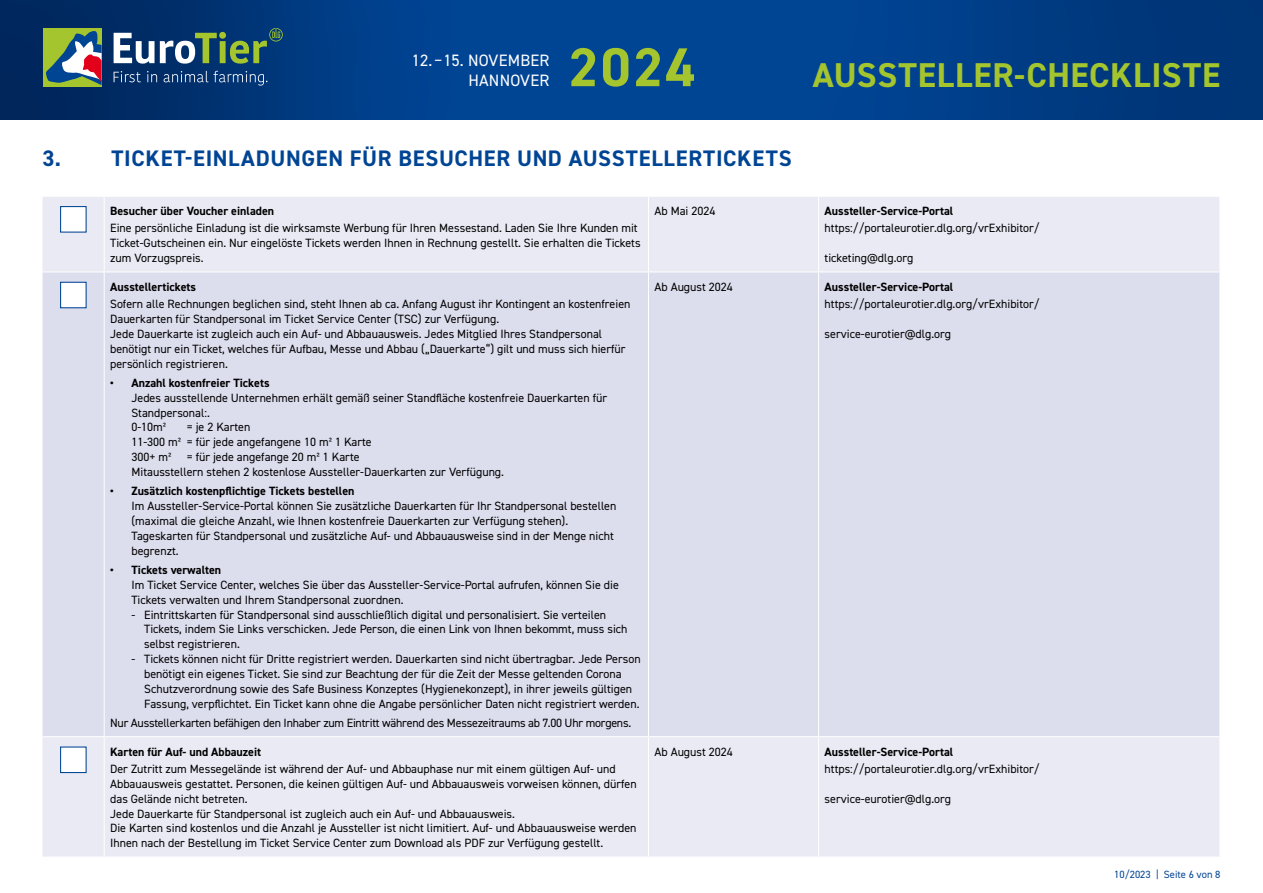
<style>
.page{position:relative;width:1263px;height:893px;background:#fff}
.page>*{position:absolute;margin:0;border:0;box-sizing:border-box;transform-origin:0 0}
.t1{font:700 54.75px "DIN2014";color:#a4c52d}
.t2{font:700 34.5px "DIN2014";letter-spacing:.025em;color:#a4c52d}
.Ü{font:700 22.5px "DIN2014";letter-spacing:.03em;color:#004494}
.t3{font:16.5px/19.5px "DIN2014";letter-spacing:.01em;color:#fff;text-align:right}
.fliesstabelle{font:12px/14.9px "DIN2014";color:#000}
.Ü_Tabelle{font:700 12px "DIN2014";color:#000}
.fliesstabelle-2{font:12px "DIN2014";letter-spacing:-.02em;color:#000}
.t4{font:10.5px "DIN2014";color:#004494}
</style>
<div class="page">
<img style="left:0;top:0;width:1263px;height:119px">
<div style="left:43px;top:28px;width:59px;height:59px;background:#a4c52d"></div>
<svg style="left:46px;top:31px;width:56px;height:54px"></svg>
<svg style="left:114px;top:28px;width:169px;height:36px"></svg>
<svg style="left:114px;top:71px;width:27px;height:11px"></svg>
<svg style="left:147px;top:71px;width:10px;height:11px"></svg>
<svg style="left:164px;top:71px;width:103px;height:15px;background:#244f84"></svg>
<div style="left:43px;top:197px;width:1176px;height:659px;background:#e9eaf4"></div>
<div style="left:43px;top:272px;width:1176px;height:464px;background:#dcdded"></div>
<hr style="left:104px;top:197px;width:1px;height:74px;background:#fff">
<hr style="left:648px;top:197px;width:1px;height:74px;background:#fff">
<hr style="left:818px;top:197px;width:1px;height:74px;background:#fff">
<hr style="left:104px;top:272px;width:1px;height:464px;background:#fff">
<hr style="left:648px;top:272px;width:1px;height:464px;background:#fff">
<hr style="left:818px;top:272px;width:1px;height:464px;background:#fff">
<hr style="left:43px;top:736px;width:61px;height:1px;background:#fff">
<hr style="left:104px;top:736px;width:544px;height:1px;background:#fff">
<hr style="left:104px;top:737px;width:1px;height:119px;background:#fff">
<hr style="left:648px;top:736px;width:171px;height:1px;background:#fff">
<hr style="left:648px;top:737px;width:1px;height:119px;background:#fff">
<hr style="left:819px;top:736px;width:400px;height:1px;background:#fff">
<hr style="left:818px;top:737px;width:1px;height:119px;background:#fff">
<hr style="left:43px;top:271px;width:61px;height:1px;background:#fff">
<hr style="left:104px;top:271px;width:544px;height:1px;background:#fff">
<hr style="left:648px;top:271px;width:171px;height:1px;background:#fff">
<hr style="left:819px;top:271px;width:400px;height:1px;background:#fff">
<div style="left:60px;top:206px;width:27px;height:27px;background:#fff;border:1px solid #004494"></div>
<div style="left:60px;top:282px;width:27px;height:26px;background:#fff;border:1px solid #004494"></div>
<div style="left:60px;top:746px;width:27px;height:27px;background:#fff;border:1px solid #004494"></div>
<h3 class="t3" style="left:412px;top:50px;width:139px">12.–15. NOVEMBER<br>HANNOVER</h3>
<h1 class="t1" style="left:569px;top:31px;width:128px">2024</h1>
<h2 class="t2" style="left:813px;top:52px;width:409px">AUSSTELLER-CHECKLISTE</h2>
<p class="Ü" style="left:43px;top:144px;width:751px">3. TICKET-EINLADUNGEN FÜR BESUCHER UND AUSSTELLERTICKETS</p>
<p class="Ü_Tabelle" style="left:110px;top:203px;width:165px">Besucher über Voucher einladen</p>
<p class="fliesstabelle" style="left:110px;top:221px;width:532px">Eine persönliche Einladung ist die wirksamste Werbung für Ihren Messestand. Laden Sie Ihre Kunden mit<br>Ticket-Gutscheinen ein. Nur eingelöste Tickets werden Ihnen in Rechnung gestellt. Sie erhalten die Tickets zum Vorzugspreis.</p>
<p class="Ü_Tabelle" style="left:110px;top:279px;width:87px">Ausstellertickets</p>
<p class="fliesstabelle" style="left:110px;top:296px;width:522px">Sofern alle Rechnungen beglichen sind, steht Ihnen ab ca. Anfang August ihr Kontingent an kostenfreien<br>Dauerkarten für Standpersonal im Ticket Service Center (TSC) zur Verfügung.</p>
<p class="fliesstabelle" style="left:110px;top:326px;width:517px">Jede Dauerkarte ist zugleich auch ein Auf- und Abbauausweis. Jedes Mitglied Ihres Standpersonal benötigt nur ein Ticket, welches für Aufbau, Messe und Abbau („Dauerkarte“) gilt und muss sich hierfür persönlich registrieren.</p>
<p class="Ü_Tabelle" style="left:110px;top:375px;width:161px">• Anzahl kostenfreier Tickets</p>
<p class="fliesstabelle" style="left:131px;top:390px;width:477px">Jedes ausstellende Unternehmen erhält gemäß seiner Standfläche kostenfreie Dauerkarten für<br>Standpersonal:.</p>
<p class="fliesstabelle" style="left:131px;top:420px;width:36px">0-10m²</p>
<p class="fliesstabelle" style="left:187px;top:420px;width:65px">= je 2 Karten</p>
<p class="fliesstabelle" style="left:131px;top:434px;width:242px">11-300 m² = für jede angefangene 10 m² 1 Karte</p>
<p class="fliesstabelle" style="left:131px;top:449px;width:41px">300+ m²</p>
<p class="fliesstabelle" style="left:187px;top:449px;width:174px">= für jede angefange 20 m² 1 Karte</p>
<p class="fliesstabelle" style="left:131px;top:464px;width:374px">Mitausstellern stehen 2 kostenlose Aussteller-Dauerkarten zur Verfügung.</p>
<p class="Ü_Tabelle" style="left:110px;top:483px;width:246px">• Zusätzlich kostenpflichtige Tickets bestellen</p>
<p class="fliesstabelle" style="left:131px;top:498px;width:486px">Im Aussteller-Service-Portal können Sie zusätzliche Dauerkarten für Ihr Standpersonal bestellen (maximal die gleiche Anzahl, wie Ihnen kostenfreie Dauerkarten zur Verfügung stehen).</p>
<p class="fliesstabelle" style="left:131px;top:528px;width:484px">Tageskarten für Standpersonal und zusätzliche Auf- und Abbauausweise sind in der Menge nicht begrenzt.</p>
<p class="Ü_Tabelle" style="left:110px;top:562px;width:113px">• Tickets verwalten</p>
<p class="fliesstabelle" style="left:131px;top:577px;width:489px">Im Ticket Service Center, welches Sie über das Aussteller-Service-Portal aufrufen, können Sie die<br>Tickets verwalten und Ihrem Standpersonal zuordnen.</p>
<p class="fliesstabelle" style="left:144px;top:607px;width:485px;text-indent:-13px">- Eintrittskarten für Standpersonal sind ausschließlich digital und personalisiert. Sie verteilen<br>Tickets, indem Sie Links verschicken. Jede Person, die einen Link von Ihnen bekommt, muss sich selbst registrieren.</p>
<p class="fliesstabelle" style="left:144px;top:651px;width:498px;text-indent:-13px">- Tickets können nicht für Dritte registriert werden. Dauerkarten sind nicht übertragbar. Jede Person benötigt ein eigenes Ticket. Sie sind zur Beachtung der für die Zeit der Messe geltenden Corona Schutzverordnung sowie des Safe Business Konzeptes (Hygienekonzept), in ihrer jeweils gültigen Fassung, verpflichtet. Ein Ticket kann ohne die Angabe persönlicher Daten nicht registriert werden.</p>
<p class="fliesstabelle-2" style="left:110px;top:715px;width:522px">Nur Ausstellerkarten befähigen den Inhaber zum Eintritt während des Messezeitraums ab 7.00 Uhr morgens.</p>
<p class="Ü_Tabelle" style="left:110px;top:744px;width:153px">Karten für Auf- und Abbauzeit</p>
<p class="fliesstabelle" style="left:110px;top:761px;width:528px">Der Zutritt zum Messegelände ist während der Auf- und Abbauphase nur mit einem gültigen Auf- und<br>Abbauausweis gestattet. Personen, die keinen gültigen Auf- und Abbauausweis vorweisen können, dürfen das Gelände nicht betreten.</p>
<p class="fliesstabelle" style="left:110px;top:806px;width:406px">Jede Dauerkarte für Standpersonal ist zugleich auch ein Auf- und Abbauausweis.</p>
<p class="fliesstabelle" style="left:110px;top:821px;width:528px">Die Karten sind kostenlos und die Anzahl je Aussteller ist nicht limitiert. Auf- und Abbauausweise werden<br>Ihnen nach der Bestellung im Ticket Service Center zum Download als PDF zur Verfügung gestellt.</p>
<p class="fliesstabelle" style="left:654px;top:204px;width:63px">Ab Mai 2024</p>
<p class="Ü_Tabelle" style="left:825px;top:203px;width:130px">Aussteller-Service-Portal</p>
<p class="fliesstabelle" style="left:825px;top:221px;width:217px">https://portaleurotier.dlg.org/vrExhibitor/</p>
<p class="fliesstabelle" style="left:825px;top:250px;width:90px">ticketing@dlg.org</p>
<p class="fliesstabelle" style="left:654px;top:279px;width:80px">Ab August 2024</p>
<p class="Ü_Tabelle" style="left:825px;top:279px;width:130px">Aussteller-Service-Portal</p>
<p class="fliesstabelle" style="left:825px;top:296px;width:217px">https://portaleurotier.dlg.org/vrExhibitor/</p>
<p class="fliesstabelle" style="left:825px;top:326px;width:128px">service-eurotier@dlg.org</p>
<p class="fliesstabelle" style="left:654px;top:744px;width:80px">Ab August 2024</p>
<p class="Ü_Tabelle" style="left:825px;top:744px;width:130px">Aussteller-Service-Portal</p>
<p class="fliesstabelle" style="left:825px;top:761px;width:217px">https://portaleurotier.dlg.org/vrExhibitor/</p>
<p class="fliesstabelle" style="left:825px;top:791px;width:128px">service-eurotier@dlg.org</p>
<p class="t4" style="left:1114px;top:868px;width:108px">10/2023 | Seite 6 von 8</p>
</div>
